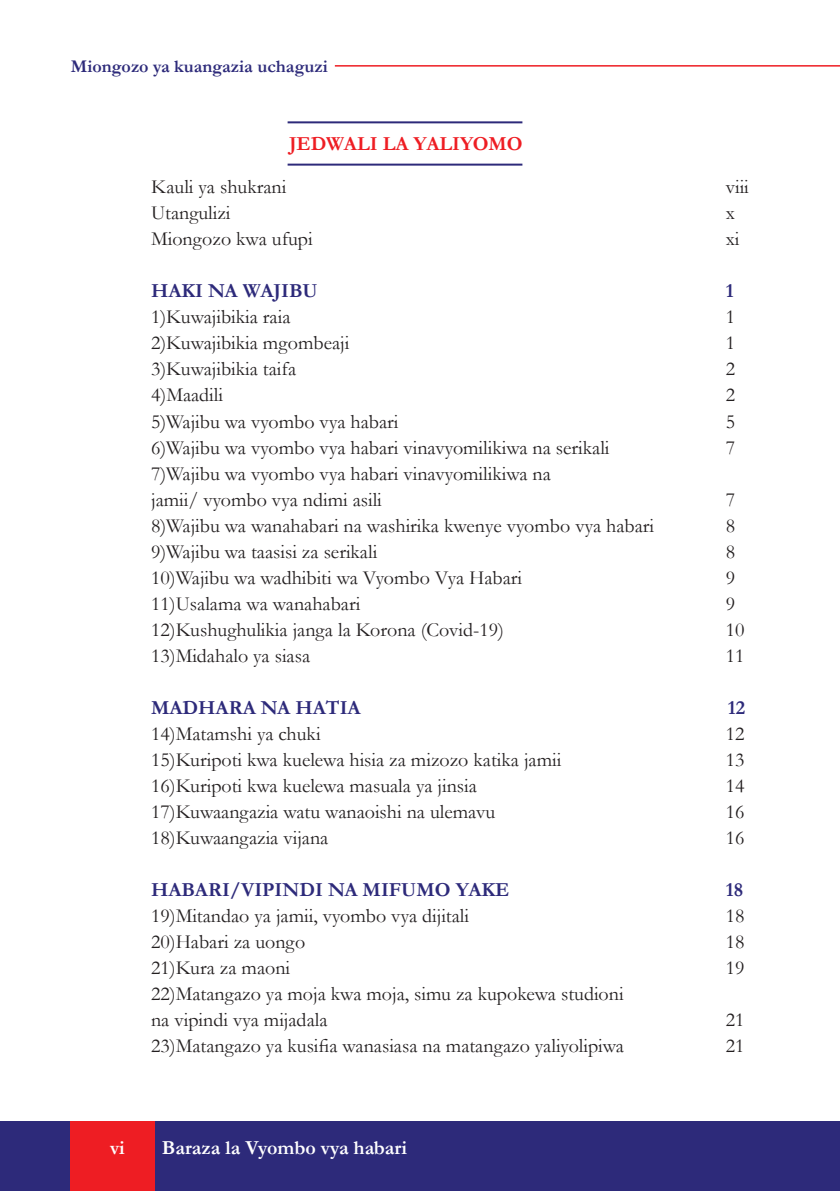
<style>
.page{position:relative;width:840px;height:1191px;background:#fff}
.page>*{position:absolute;margin:0;border:0;box-sizing:border-box;transform-origin:0 0}
.Body_text{font:20px "Garamond";color:#231f20}
.Body_text-2{font:700 20px "Garamond";color:#2d2a7a}
.t1{font:700 20px "Garamond";color:#fff}
.HEADING{font:700 20px "Garamond";color:#ee1d23}
.t2{font:700 18px "Garamond";color:#2d2a7a}
</style>
<div class="page">
<div style="left:0;top:1121px;width:839px;height:70px;background:#2d2a7a"></div>
<div style="left:71px;top:1121px;width:84px;height:70px;background:#ee1d23"></div>
<hr style="left:334px;top:65px;width:505px;height:2px;background:#ee1d23">
<hr style="left:287px;top:121px;width:235px;height:2px;background:#2d2a7a">
<hr style="left:287px;top:164px;width:235px;height:2px;background:#2d2a7a">
<p class="t2" style="left:71px;top:54px;width:258px">Miongozo ya kuangazia uchaguzi</p>
<p class="HEADING" style="left:289px;top:130px;width:235px">JEDWALI LA YALIYOMO</p>
<p class="Body_text" style="left:151px;top:174px;width:137px">Kauli ya shukrani</p>
<p class="Body_text" style="left:725px;top:174px;width:25px">viii</p>
<p class="Body_text" style="left:151px;top:200px;width:81px">Utangulizi</p>
<p class="Body_text" style="left:725px;top:200px;width:11px">x</p>
<p class="Body_text" style="left:151px;top:226px;width:163px">Miongozo kwa ufupi</p>
<p class="Body_text" style="left:725px;top:226px;width:15px">xi</p>
<p class="Body_text-2" style="left:151px;top:277px;width:168px">HAKI NA WAJIBU</p>
<p class="Body_text-2" style="left:725px;top:277px;width:9px">1</p>
<p class="Body_text" style="left:151px;top:304px;width:141px">1)Kuwajibikia raia</p>
<p class="Body_text" style="left:725px;top:304px;width:11px">1</p>
<p class="Body_text" style="left:151px;top:330px;width:200px">2)Kuwajibikia mgombeaji</p>
<p class="Body_text" style="left:725px;top:330px;width:11px">1</p>
<p class="Body_text" style="left:151px;top:356px;width:146px">3)Kuwajibikia taifa</p>
<p class="Body_text" style="left:725px;top:356px;width:11px">2</p>
<p class="Body_text" style="left:151px;top:382px;width:73px">4)Maadili</p>
<p class="Body_text" style="left:725px;top:382px;width:11px">2</p>
<p class="Body_text" style="left:151px;top:408px;width:249px">5)Wajibu wa vyombo vya habari</p>
<p class="Body_text" style="left:725px;top:408px;width:11px">5</p>
<p class="Body_text" style="left:151px;top:434px;width:459px">6)Wajibu wa vyombo vya habari vinavyomilikiwa na serikali</p>
<p class="Body_text" style="left:725px;top:434px;width:11px">7</p>
<p class="Body_text" style="left:151px;top:460px;width:401px">7)Wajibu wa vyombo vya habari vinavyomilikiwa na</p>
<p class="Body_text" style="left:151px;top:486px;width:232px">jamii/ vyombo vya ndimi asili</p>
<p class="Body_text" style="left:725px;top:486px;width:11px">7</p>
<p class="Body_text" style="left:151px;top:512px;width:504px">8)Wajibu wa wanahabari na washirika kwenye vyombo vya habari</p>
<p class="Body_text" style="left:725px;top:512px;width:11px">8</p>
<p class="Body_text" style="left:151px;top:538px;width:227px">9)Wajibu wa taasisi za serikali</p>
<p class="Body_text" style="left:725px;top:538px;width:11px">8</p>
<p class="Body_text" style="left:151px;top:564px;width:372px">10)Wajibu wa wadhibiti wa Vyombo Vya Habari</p>
<p class="Body_text" style="left:725px;top:564px;width:11px">9</p>
<p class="Body_text" style="left:151px;top:590px;width:210px">11)Usalama wa wanahabari</p>
<p class="Body_text" style="left:725px;top:590px;width:11px">9</p>
<p class="Body_text" style="left:151px;top:616px;width:354px">12)Kushughulikia janga la Korona (Covid-19)</p>
<p class="Body_text" style="left:725px;top:616px;width:20px">10</p>
<p class="Body_text" style="left:151px;top:642px;width:160px">13)Midahalo ya siasa</p>
<p class="Body_text" style="left:725px;top:642px;width:20px">11</p>
<p class="Body_text-2" style="left:151px;top:693px;width:211px">MADHARA NA HATIA</p>
<p class="Body_text-2" style="left:727px;top:693px;width:19px">12</p>
<p class="Body_text" style="left:151px;top:720px;width:171px">14)Matamshi ya chuki</p>
<p class="Body_text" style="left:725px;top:720px;width:20px">12</p>
<p class="Body_text" style="left:151px;top:746px;width:411px">15)Kuripoti kwa kuelewa hisia za mizozo katika jamii</p>
<p class="Body_text" style="left:725px;top:746px;width:20px">13</p>
<p class="Body_text" style="left:151px;top:772px;width:327px">16)Kuripoti kwa kuelewa masuala ya jinsia</p>
<p class="Body_text" style="left:725px;top:772px;width:20px">14</p>
<p class="Body_text" style="left:151px;top:798px;width:345px">17)Kuwaangazia watu wanaoishi na ulemavu</p>
<p class="Body_text" style="left:725px;top:798px;width:20px">16</p>
<p class="Body_text" style="left:151px;top:824px;width:179px">18)Kuwaangazia vijana</p>
<p class="Body_text" style="left:725px;top:824px;width:20px">16</p>
<p class="Body_text-2" style="left:151px;top:875px;width:359px">HABARI/VIPINDI NA MIFUMO YAKE</p>
<p class="Body_text-2" style="left:725px;top:875px;width:19px">18</p>
<p class="Body_text" style="left:151px;top:902px;width:319px">19)Mitandao ya jamii, vyombo vya dijitali</p>
<p class="Body_text" style="left:725px;top:902px;width:20px">18</p>
<p class="Body_text" style="left:151px;top:928px;width:156px">20)Habari za uongo</p>
<p class="Body_text" style="left:725px;top:928px;width:20px">18</p>
<p class="Body_text" style="left:151px;top:954px;width:140px">21)Kura za maoni</p>
<p class="Body_text" style="left:725px;top:954px;width:20px">19</p>
<p class="Body_text" style="left:151px;top:980px;width:474px">22)Matangazo ya moja kwa moja, simu za kupokewa studioni</p>
<p class="Body_text" style="left:151px;top:1006px;width:178px">na vipindi vya mijadala</p>
<p class="Body_text" style="left:725px;top:1006px;width:20px">21</p>
<p class="Body_text" style="left:151px;top:1032px;width:474px">23)Matangazo ya kusifia wanasiasa na matangazo yaliyolipiwa</p>
<p class="Body_text" style="left:725px;top:1032px;width:20px">21</p>
<p class="t1" style="left:110px;top:1134px;width:16px">vi</p>
<p class="t1" style="left:162px;top:1134px;width:246px">Baraza la Vyombo vya habari</p>
</div>
